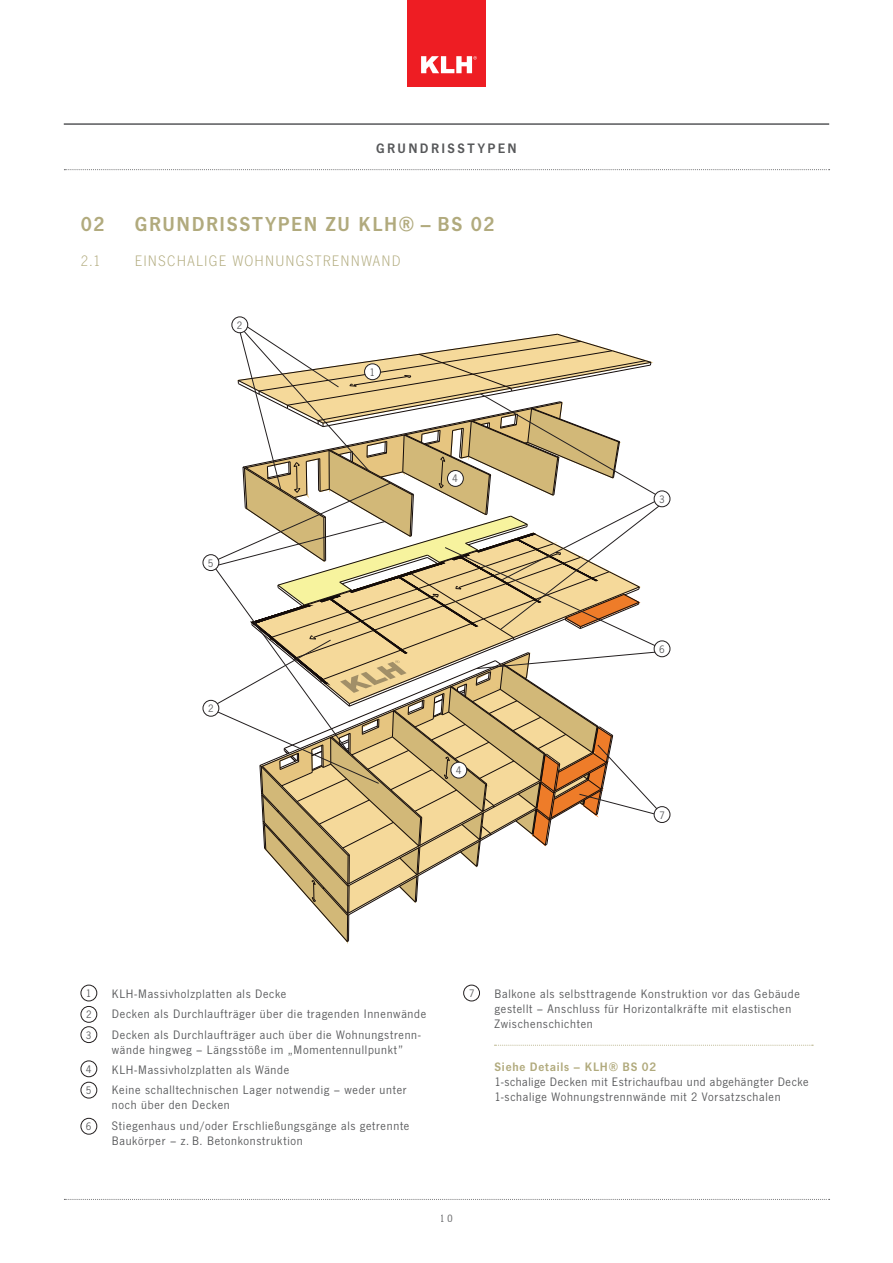
<style>
.page{position:relative;width:893px;height:1263px;background:#fff}
.page>*{position:absolute;margin:0;border:0;box-sizing:border-box;transform-origin:0 0}
.überschrift_1{font:600 21px "News Got T";letter-spacing:.075em;color:#b1aa7d}
.überschrift_light{font:15.75px "News Got T Ligh";letter-spacing:.08em;color:#b1aa7d}
.rubriken{font:600 14.25px "News Got T";letter-spacing:.17em;color:#57585a}
.beschreibungen_dünn{font:12.75px/15px "News Got T";letter-spacing:.055em;color:#57585a}
.beschreibungen_dünn-2{font:600 12.75px "News Got T";letter-spacing:.06em;color:#b1aa7d}
.nummern{font:11.25px "News Got T";color:#57585a}
.t1{font:11.1px "Amasis MT Pro";color:#57585a}
</style>
<div class="page">
<div style="left:203px;top:554px;width:16px;height:17px;border:1px solid #231f20;border-radius:50%"></div>
<div style="left:463px;top:985px;width:17px;height:16px;border:1px solid #231f20;border-radius:50%"></div>
<div style="left:654px;top:806px;width:16px;height:17px;border:1px solid #231f20;border-radius:50%"></div>
<div style="left:81px;top:1118px;width:16px;height:16px;border:1px solid #231f20;border-radius:50%"></div>
<div style="left:654px;top:641px;width:16px;height:16px;border:1px solid #231f20;border-radius:50%"></div>
<div style="left:81px;top:1061px;width:16px;height:16px;border:1px solid #231f20;border-radius:50%"></div>
<div style="left:81px;top:1026px;width:16px;height:17px;border:1px solid #231f20;border-radius:50%"></div>
<div style="left:654px;top:491px;width:16px;height:16px;border:1px solid #231f20;border-radius:50%"></div>
<div style="left:81px;top:985px;width:16px;height:16px;border:1px solid #231f20;border-radius:50%"></div>
<div style="left:81px;top:1006px;width:16px;height:16px;border:1px solid #231f20;border-radius:50%"></div>
<div style="left:232px;top:317px;width:16px;height:16px;border:1px solid #231f20;border-radius:50%"></div>
<div style="left:203px;top:700px;width:16px;height:16px;border:1px solid #231f20;border-radius:50%"></div>
<svg style="left:495px;top:1045px;width:318px;height:1px"></svg>
<div style="left:81px;top:1082px;width:16px;height:16px;border:1px solid #231f20;border-radius:50%"></div>
<svg style="left:209px;top:322px;width:459px;height:620px"></svg>
<svg style="left:64px;top:1199px;width:766px;height:1px"></svg>
<hr style="left:64px;top:123px;width:765px;height:2px;background:#57585a">
<svg style="left:64px;top:169px;width:766px;height:1px"></svg>
<div style="left:407px;top:0;width:79px;height:86px;background:#ee1d23"></div>
<svg style="left:421px;top:56px;width:56px;height:17px"></svg>
<p class="rubriken" style="left:376px;top:140px;width:142px">GRUNDRISSTYPEN</p>
<p class="überschrift_1" style="left:81px;top:212px;width:25px">02</p>
<p class="überschrift_1" style="left:135px;top:212px;width:361px">GRUNDRISSTYPEN ZU KLH® – BS 02</p>
<p class="überschrift_light" style="left:81px;top:252px;width:21px">2.1</p>
<p class="überschrift_light" style="left:135px;top:252px;width:267px">EINSCHALIGE WOHNUNGSTRENNWAND</p>
<p class="nummern" style="left:237px;top:319px;width:7px">2</p>
<p class="nummern" style="left:208px;top:557px;width:7px">5</p>
<p class="nummern" style="left:208px;top:702px;width:7px">2</p>
<p class="nummern" style="left:370px;top:366px;width:7px">1</p>
<p class="nummern" style="left:452px;top:472px;width:7px">4</p>
<p class="nummern" style="left:456px;top:764px;width:7px">4</p>
<p class="nummern" style="left:659px;top:493px;width:7px">3</p>
<p class="nummern" style="left:659px;top:643px;width:7px">6</p>
<p class="nummern" style="left:660px;top:809px;width:7px">7</p>
<p class="nummern" style="left:86px;top:987px;width:7px">1</p>
<p class="nummern" style="left:86px;top:1008px;width:7px">2</p>
<p class="beschreibungen_dünn" style="left:112px;top:985px;width:176px">KLH-Massivholzplatten als Decke</p>
<p class="beschreibungen_dünn" style="left:112px;top:1006px;width:316px">Decken als Durchlaufträger über die tragenden Innenwände</p>
<p class="nummern" style="left:469px;top:987px;width:7px">7</p>
<p class="beschreibungen_dünn" style="left:495px;top:985px;width:307px">Balkone als selbsttragende Konstruktion vor das Gebäude gestellt – Anschluss für Horizontalkräfte mit elastischen<br>Zwischenschichten</p>
<p class="nummern" style="left:86px;top:1028px;width:7px">3</p>
<p class="beschreibungen_dünn" style="left:112px;top:1026px;width:310px">Decken als Durchlaufträger auch über die Wohnungstrenn&shy;wände hingweg – Längsstöße im „Momentennullpunkt”</p>
<p class="nummern" style="left:86px;top:1063px;width:7px">4</p>
<p class="nummern" style="left:86px;top:1084px;width:7px">5</p>
<p class="beschreibungen_dünn" style="left:112px;top:1062px;width:179px">KLH-Massivholzplatten als Wände</p>
<p class="beschreibungen_dünn" style="left:112px;top:1082px;width:296px">Keine schalltechnischen Lager notwendig – weder unter noch über den Decken</p>
<p class="beschreibungen_dünn-2" style="left:495px;top:1059px;width:163px">Siehe Details – KLH® BS 02</p>
<p class="beschreibungen_dünn" style="left:495px;top:1074px;width:316px">1-schalige Decken mit Estrichaufbau und abgehängter Decke</p>
<p class="beschreibungen_dünn" style="left:495px;top:1089px;width:288px">1-schalige Wohnungstrennwände mit 2 Vorsatzschalen</p>
<p class="nummern" style="left:86px;top:1120px;width:7px">6</p>
<p class="beschreibungen_dünn" style="left:112px;top:1118px;width:299px">Stiegenhaus und/oder Erschließungsgänge als getrennte<br>Baukörper – z. B. Betonkonstruktion</p>
<p class="t1" style="left:440px;top:1211px;width:15px">10</p>
</div>
